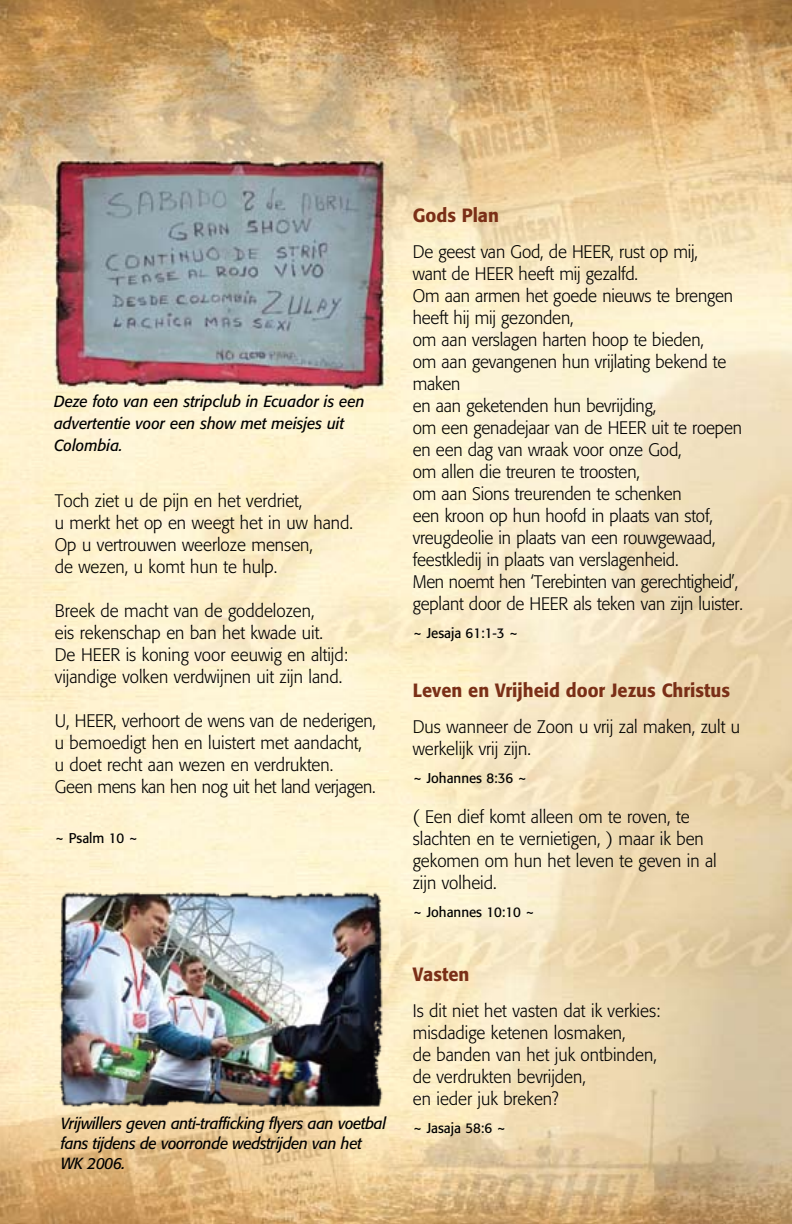
<style>
.page{position:relative;width:792px;height:1224px;background:#fff}
.page>*{position:absolute;margin:0;border:0;box-sizing:border-box;transform-origin:0 0}
.t1{font:500 19px "Formata";color:#7a2f17;scale:.95 1}
.t2{font:300 18px/22px "Formata";letter-spacing:-.01em;color:#000;scale:.95 1}
.t3{font:italic 16px/20px "Formata";letter-spacing:-.02em;color:#000;scale:.95 1}
.t4{font:italic 16px/22px "Formata";color:#000;scale:.95 1}
.t5{font:14px "Formata";color:#000;scale:.95 1}
</style>
<div class="page">
<img style="left:0;top:0;width:792px;height:1224px">
<img style="left:54px;top:888px;width:337px;height:230px">
<p class="t4" style="left:54px;top:390px;width:329px">Deze foto van een stripclub in Ecuador is een advertentie voor een show met meisjes uit<br>Colombia.</p>
<p class="t2" style="left:55px;top:490px;width:315px">Toch ziet u de pijn en het verdriet,<br>u merkt het op en weegt het in uw hand.<br>Op u vertrouwen weerloze mensen,<br>de wezen, u komt hun te hulp.</p>
<p class="t2" style="left:55px;top:600px;width:310px">Breek de macht van de goddelozen,<br>eis rekenschap en ban het kwade uit.<br>De HEER is koning voor eeuwig en altijd: vijandige volken verdwijnen uit zijn land.</p>
<p class="t2" style="left:55px;top:710px;width:340px">U, HEER, verhoort de wens van de nederigen, u bemoedigt hen en luistert met aandacht,<br>u doet recht aan wezen en verdrukten.<br>Geen mens kan hen nog uit het land verjagen.</p>
<p class="t5" style="left:55px;top:830px;width:89px">~ Psalm 10 ~</p>
<p class="t3" style="left:61px;top:1113px;width:344px">Vrijwillers geven anti-trafficking flyers aan voetbal fans tijdens de voorronde wedstrijden van het<br>WK 2006.</p>
<p class="t1" style="left:413px;top:204px;width:92px">Gods Plan</p>
<p class="t2" style="left:413px;top:241px;width:349px">De geest van God, de HEER, rust op mij,<br>want de HEER heeft mij gezalfd.<br>Om aan armen het goede nieuws te brengen heeft hij mij gezonden,<br>om aan verslagen harten hoop te bieden,<br>om aan gevangenen hun vrijlating bekend te maken<br>en aan geketenden hun bevrijding,<br>om een genadejaar van de HEER uit te roepen en een dag van wraak voor onze God,<br>om allen die treuren te troosten,<br>om aan Sions treurenden te schenken<br>een kroon op hun hoofd in plaats van stof, vreugdeolie in plaats van een rouwgewaad, feestkledij in plaats van verslagenheid.<br>Men noemt hen ‘Terebinten van gerechtigheid’, geplant door de HEER als teken van zijn luister.</p>
<p class="t5" style="left:413px;top:625px;width:113px">~ Jesaja 61:1-3 ~</p>
<p class="t1" style="left:413px;top:679px;width:336px">Leven en Vrijheid door Jezus Christus</p>
<p class="t2" style="left:413px;top:716px;width:346px">Dus wanneer de Zoon u vrij zal maken, zult u werkelijk vrij zijn.</p>
<p class="t5" style="left:413px;top:770px;width:122px">~ Johannes 8:36 ~</p>
<p class="t2" style="left:413px;top:806px;width:322px">( Een dief komt alleen om te roven, te slachten en te vernietigen, ) maar ik ben gekomen om hun het leven te geven in al zijn volheid.</p>
<p class="t5" style="left:413px;top:904px;width:130px">~ Johannes 10:10 ~</p>
<p class="t1" style="left:413px;top:963px;width:61px">Vasten</p>
<p class="t2" style="left:413px;top:1000px;width:262px">Is dit niet het vasten dat ik verkies: misdadige ketenen losmaken,<br>de banden van het juk ontbinden, de verdrukten bevrijden,<br>en ieder juk breken?</p>
<p class="t5" style="left:413px;top:1120px;width:100px">~ Jasaja 58:6 ~</p>
</div>
